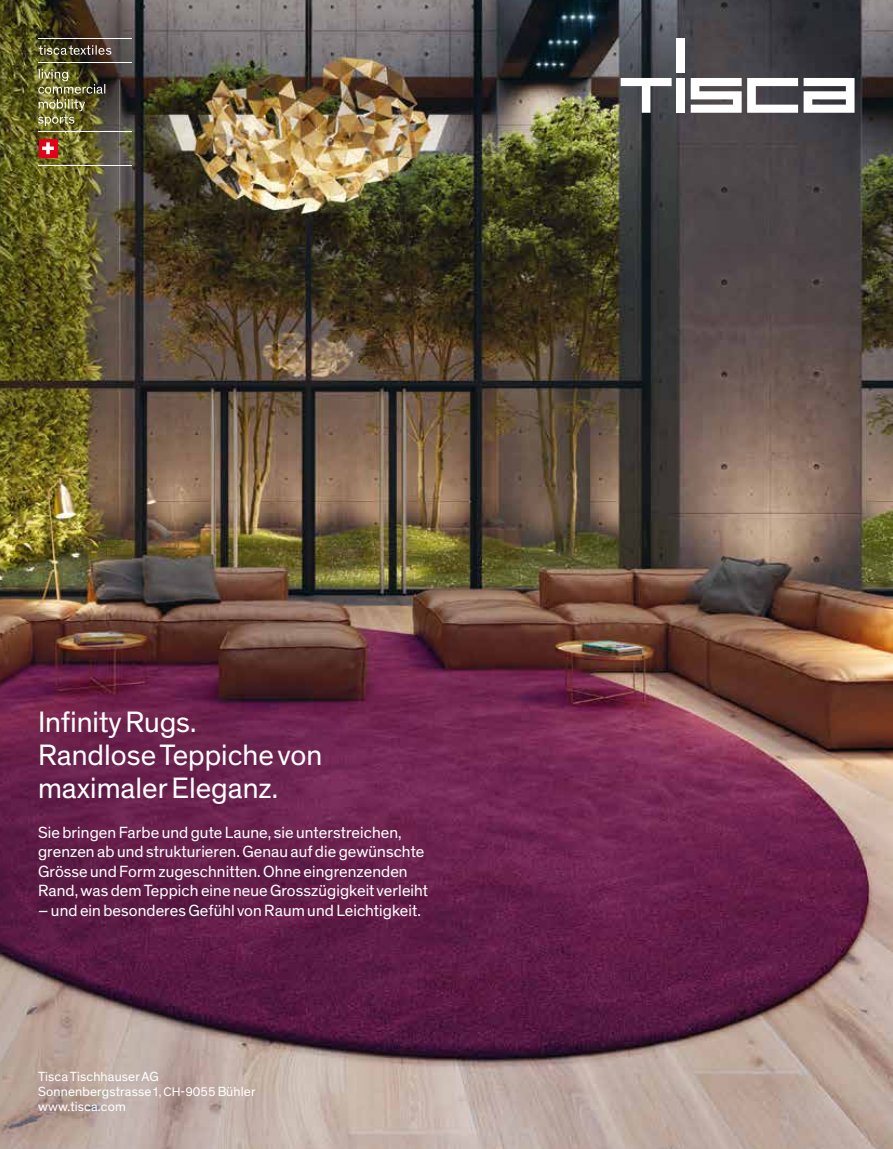
<style>
.page{position:relative;width:893px;height:1149px;background:#fff}
.page>*{position:absolute;margin:0;border:0;box-sizing:border-box;transform-origin:0 0}
.t1{font:30px/33px "Theinhardt";color:#fff}
.t2{font:16.5px/19.5px "Theinhardt";letter-spacing:.005em;color:#fff}
.t3{font:13.5px/15px "Theinhardt";letter-spacing:.01em;color:#fff}
.s1{font-size:12.75px}
</style>
<div class="page">
<img style="left:0;top:0;width:893px;height:1148px">
<div style="left:676px;top:78px;width:9px;height:35px;background:#fff"></div>
<div style="left:676px;top:38px;width:9px;height:35px;background:#fff"></div>
<svg style="left:691px;top:78px;width:107px;height:35px"></svg>
<svg style="left:804px;top:78px;width:50px;height:35px"></svg>
<svg style="left:621px;top:78px;width:51px;height:35px"></svg>
<div style="left:39px;top:139px;width:18px;height:19px;background:#e2001a"></div>
<svg style="left:42px;top:142px;width:12px;height:12px"></svg>
<hr style="left:39px;top:165px;width:93px;height:1px;background:#fff">
<hr style="left:39px;top:131px;width:93px;height:1px;background:#fff">
<hr style="left:39px;top:62px;width:93px;height:1px;background:#fff">
<hr style="left:39px;top:38px;width:93px;height:1px;background:#fff">
<img style="left:38px;top:69px;width:67px;height:57px">
<svg style="left:39px;top:45px;width:72px;height:10px"></svg>
<h1 class="t1" style="left:38px;top:706px;width:286px">Infinity Rugs.<br>Randlose Teppiche von maximaler Eleganz.</h1>
<p class="t2" style="left:38px;top:822px;width:392px">Sie bringen Farbe und gute Laune, sie unterstreichen, grenzen ab und strukturieren. Genau auf die gewünschte Grösse und Form zugeschnitten. Ohne eingrenzenden Rand, was dem Teppich eine neue Grosszügigkeit verleiht</p>
<p class="t2" style="left:38px;top:900px;width:384px">– und ein besonderes Gefühl von Raum und Leichtigkeit.</p>
<p class="t3" style="left:38px;top:1068px;width:219px">Tisca Tischhauser AG<br>Sonnenbergstrasse <span class="s1">1, CH-9055</span> Bühler www.tisca.com</p>
</div>
